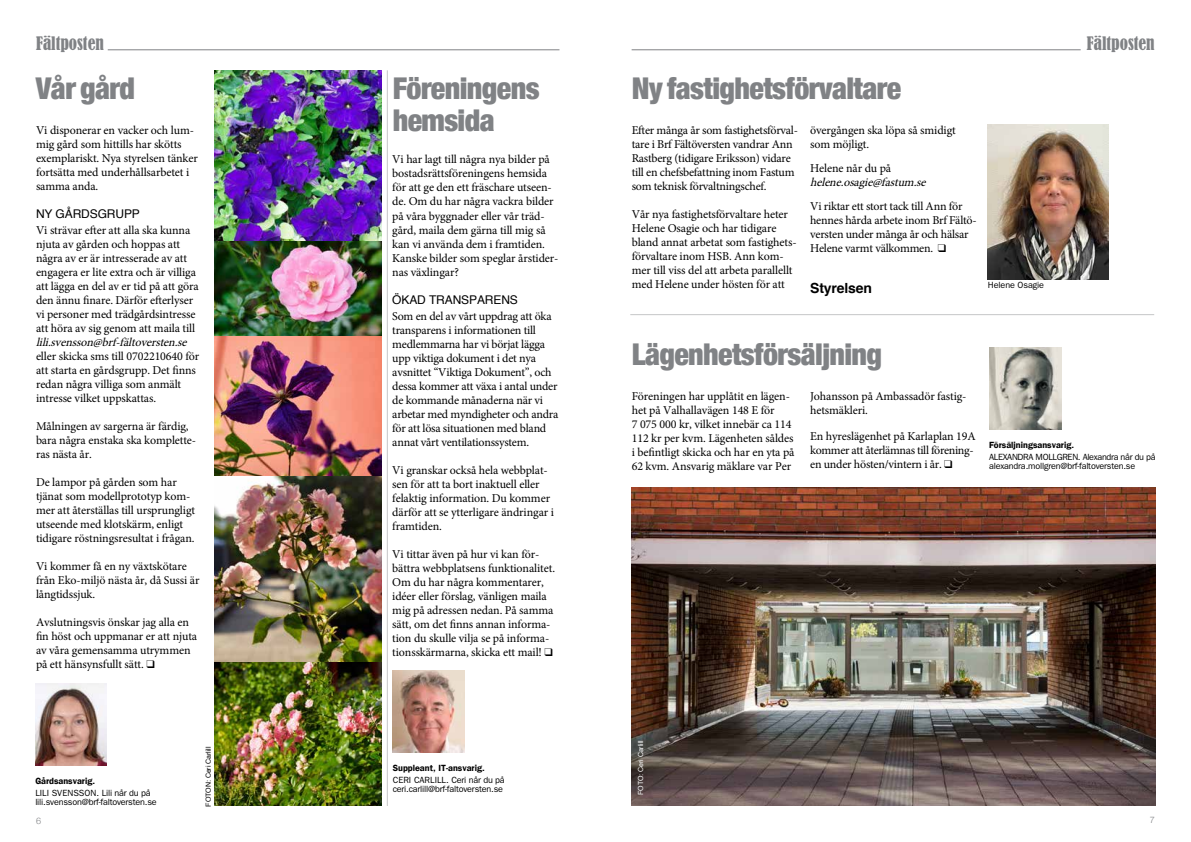
<style>
.page{position:relative;width:1191px;height:842px;background:#fff}
.page>*{position:absolute;margin:0;border:0;box-sizing:border-box;transform-origin:0 0}
.t1{font:900 condensed 30px/32px "Helvetica Neue";letter-spacing:-.02em;color:#808285}
.t2{font:condensed 17.3px "Bernard";color:#808285}
.t3{font:700 14px "Helvetica";letter-spacing:-.01em;color:#000}
.t4{font:12px/14px "Minion Pro";letter-spacing:-.01em;color:#000}
.t5{font:italic 12px "Minion Pro";color:#000}
.t6{font:12px "Helvetica";letter-spacing:-.01em;color:#000}
.t7{font:9px/9px "ITC Franklin Gothic Std";letter-spacing:-.02em;color:#000}
.t8{font:600 9px "Franklin Gothic LT";color:#000}
.t9{font:300 9px "Helvetica Neue";color:#808285}
.t10{font:7px "Helvetica";letter-spacing:-.01em;color:#000}
.t11{font:7px "Helvetica";letter-spacing:-.01em;color:#fff}
</style>
<div class="page">
<hr style="left:631px;top:50px;width:449px;height:1px;background:#808285">
<hr style="left:108px;top:50px;width:451px;height:1px;background:#808285">
<img style="left:35px;top:683px;width:72px;height:83px">
<img style="left:393px;top:670px;width:71px;height:82px">
<img style="left:989px;top:348px;width:72px;height:81px">
<img style="left:215px;top:70px;width:166px;height:261px">
<img style="left:215px;top:331px;width:166px;height:145px">
<img style="left:215px;top:476px;width:166px;height:330px">
<img style="left:988px;top:125px;width:120px;height:155px">
<hr style="left:630px;top:314px;width:524px;height:1px;background:#808285">
<img style="left:631px;top:487px;width:524px;height:319px">
<hr style="left:387px;top:70px;width:1px;height:736px;background:#808285">
<h2 class="t2" style="left:36px;top:33px;width:69px">Fältposten</h2>
<h2 class="t2" style="left:1086px;top:33px;width:69px">Fältposten</h2>
<h1 class="t1" style="left:36px;top:71px;width:101px">Vår gård</h1>
<p class="t4" style="left:36px;top:123px;width:163px">Vi disponerar en vacker och lum&shy;mig gård som hittills har skötts exemplariskt. Nya styrelsen tänker fortsätta med underhållsarbetet i samma anda.</p>
<p class="t6" style="left:36px;top:205px;width:105px">NY GÅRDSGRUPP</p>
<p class="t4" style="left:36px;top:223px;width:164px">Vi strävar efter att alla ska kunna njuta av gården och hoppas att några av er är intresserade av att engagera er lite extra och är villiga att lägga en del av er tid på att göra den ännu finare. Därför efterlyser vi personer med trädgårdsintresse att höra av sig genom att maila till</p>
<p class="t5" style="left:36px;top:334px;width:156px">lili.svensson@brf-fältoversten.se</p>
<p class="t4" style="left:36px;top:349px;width:165px">eller skicka sms till 0702210640 för att starta en gårdsgrupp. Det finns redan några villiga som anmält intresse vilket uppskattas.</p>
<p class="t4" style="left:36px;top:419px;width:162px">Målningen av sargerna är färdig, bara några enstaka ska komplette&shy;ras nästa år.</p>
<p class="t4" style="left:36px;top:475px;width:161px">De lampor på gården som har tjänat som modellprototyp kom&shy;mer att återställas till ursprungligt utseende med klotskärm, enligt tidigare röstningsresultat i frågan.</p>
<p class="t4" style="left:36px;top:559px;width:165px">Vi kommer få en ny växtskötare från Eko-miljö nästa år, då Sussi är långtidssjuk.</p>
<p class="t4" style="left:36px;top:615px;width:163px">Avslutningsvis önskar jag alla en fin höst och uppmanar er att njuta av våra gemensamma utrymmen på ett hänsynsfullt sätt. ❑</p>
<h1 class="t1" style="left:393px;top:71px;width:148px">Föreningens hemsida</h1>
<p class="t4" style="left:392px;top:153px;width:168px">Vi har lagt till några nya bilder på bostadsrättsföreningens hemsida för att ge den ett fräschare utseen&shy;de. Om du har några vackra bilder på våra byggnader eller vår träd&shy;gård, maila dem gärna till mig så kan vi använda dem i framtiden.<br>Kanske bilder som speglar årstider&shy;nas växlingar?</p>
<p class="t6" style="left:392px;top:290px;width:127px">ÖKAD TRANSPARENS</p>
<p class="t4" style="left:392px;top:309px;width:168px">Som en del av vårt uppdrag att öka transparens i informationen till medlemmarna har vi börjat lägga upp viktiga dokument i det nya avsnittet “Viktiga Dokument”, och dessa kommer att växa i antal under de kommande månaderna när vi arbetar med myndigheter och andra för att lösa situationen med bland annat vårt ventilationssystem.</p>
<p class="t4" style="left:392px;top:463px;width:163px">Vi granskar också hela webbplat&shy;sen för att ta bort inaktuell eller felaktig information. Du kommer därför att se ytterligare ändringar i framtiden.</p>
<p class="t4" style="left:392px;top:547px;width:164px">Vi tittar även på hur vi kan för&shy;bättra webbplatsens funktionalitet.<br>Om du har några kommentarer, idéer eller förslag, vänligen maila mig på adressen nedan. På samma sätt, om det finns annan informa&shy;tion du skulle vilja se på informa&shy;tionsskärmarna, skicka ett mail! ❑</p>
<h1 class="t1" style="left:632px;top:71px;width:271px">Ny fastighetsförvaltare</h1>
<p class="t4" style="left:810px;top:124px;width:147px">övergången ska löpa så smidigt som möjligt.</p>
<p class="t4" style="left:810px;top:162px;width:83px">Helene når du på</p>
<p class="t5" style="left:810px;top:175px;width:121px">helene.osagie@fastum.se</p>
<p class="t4" style="left:810px;top:200px;width:168px">Vi riktar ett stort tack till Ann för hennes hårda arbete inom Brf Fältö&shy;versten under många år och hälsar<br>Helene varmt välkommen. ❑</p>
<p class="t3" style="left:810px;top:277px;width:63px">Styrelsen</p>
<p class="t4" style="left:632px;top:124px;width:168px">Efter många år som fastighetsförval&shy;tare i Brf Fältöversten vandrar Ann Rastberg (tidigare Eriksson) vidare till en chefsbefattning inom Fastum som teknisk förvaltningschef.</p>
<p class="t4" style="left:632px;top:208px;width:166px">Vår nya fastighetsförvaltare heter Helene Osagie och har tidigare bland annat arbetat som fastighets&shy;förvaltare inom HSB. Ann kom&shy;mer till viss del att arbeta parallellt med Helene under hösten för att</p>
<p class="t7" style="left:988px;top:280px;width:58px">Helene Osagie</p>
<h1 class="t1" style="left:632px;top:337px;width:252px">Lägenhetsförsäljning</h1>
<p class="t4" style="left:632px;top:390px;width:164px">Föreningen har upplåtit en lägen&shy;het på Valhallavägen 148 E för<br>7 075 000 kr, vilket innebär ca 114<br>112 kr per kvm. Lägenheten såldes i befintligt skicka och har en yta på<br>62 kvm. Ansvarig mäklare var Per</p>
<p class="t4" style="left:810px;top:390px;width:158px">Johansson på Ambassadör fastig&shy;hetsmäkleri.</p>
<p class="t4" style="left:810px;top:430px;width:167px">En hyreslägenhet på Karlaplan 19A kommer att återlämnas till förening&shy;en under hösten/vintern i år. ❑</p>
<p class="t8" style="left:989px;top:440px;width:86px">Försäljningsansvarig.</p>
<p class="t7" style="left:989px;top:453px;width:168px">ALEXANDRA MOLLGREN. Alexandra når du på alexandra.mollgren@brf-faltoversten.se</p>
<p class="t8" style="left:35px;top:776px;width:61px">Gårdsansvarig.</p>
<p class="t7" style="left:35px;top:789px;width:123px">LILI SVENSSON. Lili når du på lili.svensson@brf-faltoversten.se</p>
<p class="t10" style="left:203px;top:807px;width:61px;rotate:-90deg">FOTON: Ceri Carlill</p>
<p class="t11" style="left:635px;top:795px;width:56px;rotate:-90deg">FOTO: Ceri Carlill</p>
<p class="t8" style="left:393px;top:763px;width:93px">Suppleant, IT-ansvarig.</p>
<p class="t7" style="left:393px;top:775px;width:113px">CERI CARLILL. Ceri når du på ceri.carlill@brf-faltoversten.se</p>
<p class="t9" style="left:36px;top:813px;width:7px">6</p>
<p class="t9" style="left:1150px;top:812px;width:7px">7</p>
</div>
